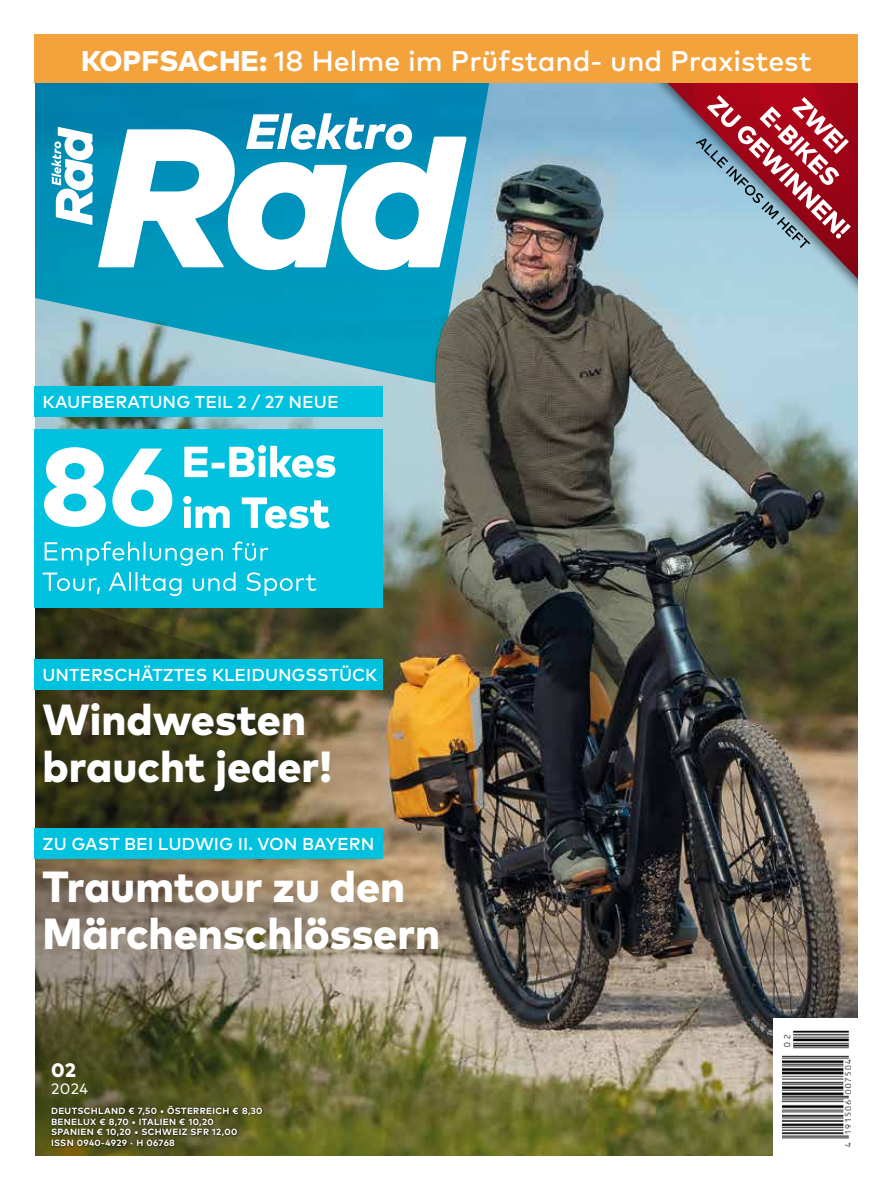
<style>
.page{position:relative;width:893px;height:1191px;background:#fff}
.page>*{position:absolute;margin:0;border:0;box-sizing:border-box;transform-origin:0 0}
.t1{font:800 43.5px/46.5px "Mark OT";color:#fff}
.t2{font:500 28.5px "Mark OT";color:#fff}
.t3{font:800 19.5px "Mark OT";color:#fff}
.t4{font:500 17.25px "Mark OT";color:#fff}
.t5{font:15px "Mark OT";color:#fff}
.t6{font:700 9px/10.8px "Mark OT";letter-spacing:.035em;color:#fff}
.s1{font-weight:800}
</style>
<div class="page">
<img style="left:34px;top:381px;width:824px;height:637px">
<img style="left:34px;top:518px;width:773px;height:638px">
<div style="left:50px;top:1103px;width:214px;height:45px;background:#000;opacity:.75"></div>
<img style="left:34px;top:83px;width:517px;height:300px">
<div style="left:34px;top:659px;width:349px;height:30px;background:#00c1de"></div>
<div style="left:34px;top:828px;width:349px;height:30px;background:#00c1de"></div>
<svg style="left:52px;top:113px;width:415px;height:157px"></svg>
<div style="left:774px;top:1018px;width:85px;height:139px;background:#fff"></div>
<img style="left:783px;top:1030px;width:67px;height:117px">
<div style="left:34px;top:429px;width:349px;height:179px;background:#00c1de"></div>
<svg style="left:44px;top:447px;width:128px;height:80px"></svg>
<svg style="left:183px;top:496px;width:147px;height:32px"></svg>
<svg style="left:184px;top:445px;width:151px;height:33px"></svg>
<svg style="left:43px;top:572px;width:273px;height:24px"></svg>
<svg style="left:45px;top:541px;width:223px;height:25px"></svg>
<div style="left:34px;top:386px;width:349px;height:30px;background:#00c1de"></div>
<img style="left:434px;top:260px;width:79px;height:173px">
<div style="left:549px;top:0;width:344px;height:381px;background:#000;opacity:.5"></div>
<svg style="left:560px;top:83px;width:299px;height:287px;background:#92a5b2"></svg>
<div style="left:0;top:0;width:893px;height:34px;background:#fff"></div>
<div style="left:34px;top:34px;width:833px;height:49px;background:#f3a23c"></div>
<div style="left:859px;top:0;width:34px;height:1191px;background:#fff"></div>
<svg style="left:696px;top:95px;width:155px;height:153px;background:#a76d7d"></svg>
<h2 class="t2" style="left:81px;top:42px;width:732px"><span class="s1">KOPFSACHE:</span> 18 Helme im Prüfstand- und Praxistest</h2>
<h3 class="t4" style="left:43px;top:391px;width:298px">KAUFBERATUNG TEIL 2 / 27 NEUE</h3>
<h3 class="t4" style="left:43px;top:664px;width:336px">UNTERSCHÄTZTES KLEIDUNGSSTÜCK</h3>
<h1 class="t1" style="left:43px;top:695px;width:291px">Windwesten braucht jeder!</h1>
<h3 class="t4" style="left:43px;top:833px;width:333px">ZU GAST BEI LUDWIG II. VON BAYERN</h3>
<h1 class="t1" style="left:43px;top:862px;width:399px">Traumtour zu den<br>Märchenschlössern</h1>
<h3 class="t3" style="left:51px;top:1057px;width:26px">02</h3>
<h3 class="t5" style="left:51px;top:1079px;width:39px">2024</h3>
<p class="t6" style="left:51px;top:1105px;width:213px">DEUTSCHLAND € 7,50 • ÖSTERREICH € 8,30<br>BENELUX € 8,70 • ITALIEN € 10,20<br>SPANIEN € 10,20 • SCHWEIZ SFR 12,00<br>ISSN 0940-4929 · H 06768</p>
</div>
